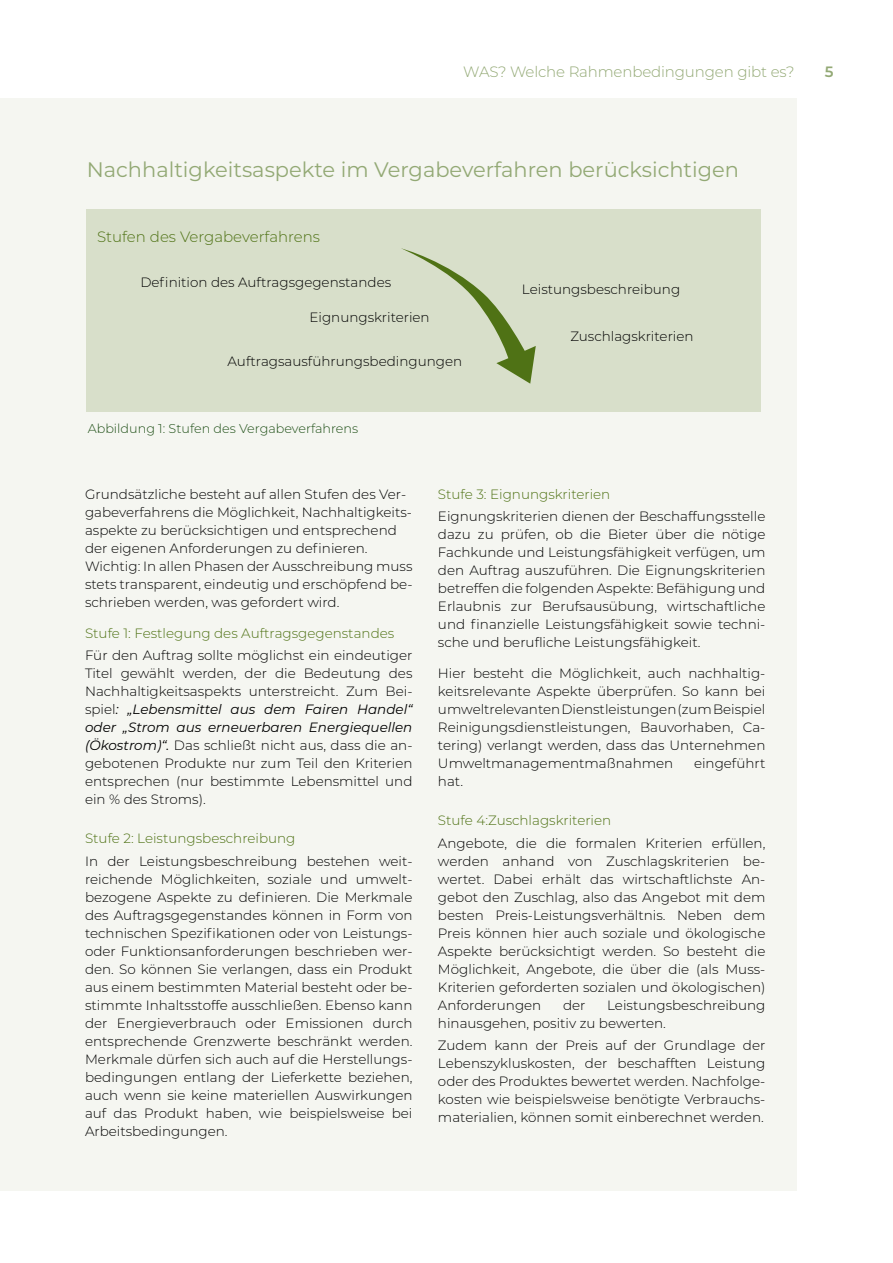
<style>
.page{position:relative;width:893px;height:1263px;background:#fff}
.page>*{position:absolute;margin:0;border:0;box-sizing:border-box;transform-origin:0 0}
.Kapitel_-_Ebene_2{font:21px "Montserrat";color:#93a975}
.t1{font:300 15px "Montserrat";letter-spacing:-.01em;color:#93a975}
.LT_-_Ueber3_-_1-Sp{font:300 15px "Montserrat";color:#4f7215}
.t2{font:600 15px "Montserrat";color:#93a975}
.LT_1-Sp{font:300 13.5px/18px "Montserrat";color:#000;text-align:justify}
.LT_-_Ueber3_-_1-Sp-2{font:300 13.5px/18px "Montserrat";color:#000}
.LT_-_Ueber3_-_1-Sp-3{font:300 13.5px "Montserrat";color:#4f7215}
.BU_-_grün_1sp{font:300 12.75px "Montserrat";color:#205018}
.s1{font-weight:400;font-style:italic}
</style>
<div class="page">
<div style="left:0;top:98px;width:796px;height:1093px;background:#f5f6f1"></div>
<div style="left:86px;top:209px;width:675px;height:202px;background:#d8dfca"></div>
<svg style="left:401px;top:248px;width:135px;height:136px"></svg>
<p class="t1" style="left:463px;top:61px;width:333px">WAS? Welche Rahmenbedingungen gibt es?</p>
<p class="t2" style="left:825px;top:61px;width:10px">5</p>
<h1 class="Kapitel_-_Ebene_2" style="left:87px;top:155px;width:654px">Nachhaltigkeitsaspekte im Vergabeverfahren berücksichtigen</h1>
<p class="LT_-_Ueber3_-_1-Sp" style="left:97px;top:227px;width:225px">Stufen des Vergabeverfahrens</p>
<p class="LT_1-Sp" style="left:140px;top:272px;width:252px">Definition des Auftragsgegenstandes</p>
<p class="LT_1-Sp" style="left:309px;top:308px;width:122px">Eignungskriterien</p>
<p class="LT_1-Sp" style="left:228px;top:352px;width:236px">Auftragsausführungsbedingungen</p>
<p class="BU_-_grün_1sp" style="left:88px;top:420px;width:272px">Abbildung 1: Stufen des Vergabeverfahrens</p>
<p class="LT_1-Sp" style="left:522px;top:280px;width:160px">Leistungsbeschreibung</p>
<p class="LT_1-Sp" style="left:570px;top:327px;width:125px">Zuschlagskriterien</p>
<p class="LT_-_Ueber3_-_1-Sp-2" style="left:85px;top:485px;width:329px">Grundsätzliche besteht auf allen Stufen des Ver&shy;gabeverfahrens die Möglichkeit, Nachhaltigkeits&shy;aspekte zu berücksichtigen und entsprechend der eigenen Anforderungen zu definieren.<br>Wichtig: In allen Phasen der Ausschreibung muss stets transparent, eindeutig und erschöpfend be&shy;schrieben werden, was gefordert wird.</p>
<p class="LT_-_Ueber3_-_1-Sp-3" style="left:85px;top:624px;width:311px">Stufe 1: Festlegung des Auftragsgegenstandes</p>
<p class="LT_1-Sp" style="left:85px;top:646px;width:329px">Für den Auftrag sollte möglichst ein eindeutiger Titel gewählt werden, der die Bedeutung des Nachhaltigkeitsaspekts unterstreicht. Zum Bei&shy;spiel<span class="s1">: „Lebensmittel aus dem Fairen Handel“ oder „Strom aus erneuerbaren Energiequellen (Ökostrom)“.</span> Das schließt nicht aus, dass die an&shy;gebotenen Produkte nur zum Teil den Kriterien entsprechen (nur bestimmte Lebensmittel und ein % des Stroms).</p>
<p class="LT_-_Ueber3_-_1-Sp-3" style="left:85px;top:829px;width:212px">Stufe 2: Leistungsbeschreibung</p>
<p class="LT_1-Sp" style="left:85px;top:851px;width:329px">In der Leistungsbeschreibung bestehen weit&shy;reichende Möglichkeiten, soziale und umwelt&shy;bezogene Aspekte zu definieren. Die Merkmale des Auftragsgegenstandes können in Form von technischen Spezifikationen oder von Leistungs&shy;oder Funktionsanforderungen beschrieben wer&shy;den. So können Sie verlangen, dass ein Produkt aus einem bestimmten Material besteht oder be&shy;stimmte Inhaltsstoffe ausschließen. Ebenso kann der Energieverbrauch oder Emissionen durch entsprechende Grenzwerte beschränkt werden.<br>Merkmale dürfen sich auch auf die Herstellungs&shy;bedingungen entlang der Lieferkette beziehen, auch wenn sie keine materiellen Auswirkungen auf das Produkt haben, wie beispielsweise bei Arbeitsbedingungen.</p>
<p class="LT_-_Ueber3_-_1-Sp-3" style="left:438px;top:485px;width:174px">Stufe 3: Eignungskriterien</p>
<p class="LT_1-Sp" style="left:438px;top:507px;width:329px">Eignungskriterien dienen der Beschaffungsstelle dazu zu prüfen, ob die Bieter über die nötige Fachkunde und Leistungsfähigkeit verfügen, um den Auftrag auszuführen. Die Eignungskriterien betreffen die folgenden Aspekte: Befähigung und Erlaubnis zur Berufsausübung, wirtschaftliche und finanzielle Leistungsfähigkeit sowie techni&shy;sche und berufliche Leistungsfähigkeit.</p>
<p class="LT_1-Sp" style="left:438px;top:664px;width:329px">Hier besteht die Möglichkeit, auch nachhaltig&shy;keitsrelevante Aspekte überprüfen. So kann bei umweltrelevanten Dienstleistungen (zum Beispiel Reinigungsdienstleistungen, Bauvorhaben, Ca&shy;tering) verlangt werden, dass das Unternehmen Umweltmanagementmaßnahmen</p>
<p class="LT_1-Sp" style="left:694px;top:754px;width:73px">eingeführt</p>
<p class="LT_1-Sp" style="left:438px;top:772px;width:27px">hat.</p>
<p class="LT_-_Ueber3_-_1-Sp-3" style="left:438px;top:811px;width:175px">Stufe 4:Zuschlagskriterien</p>
<p class="LT_1-Sp" style="left:438px;top:833px;width:329px">Angebote, die die formalen Kriterien erfüllen, werden anhand von Zuschlagskriterien be&shy;wertet. Dabei erhält das wirtschaftlichste An&shy;gebot den Zuschlag, also das Angebot mit dem besten Preis-Leistungsverhältnis. Neben dem Preis können hier auch soziale und ökologische Aspekte berücksichtigt werden. So besteht die Möglichkeit, Angebote, die über die (als Muss-Kriterien geforderten sozialen und ökologischen)<br>Anforderungen</p>
<p class="LT_1-Sp" style="left:438px;top:995px;width:329px;text-indent:169px">Leistungsbeschreibung hinausgehen, positiv zu bewerten.</p>
<p class="LT_1-Sp" style="left:438px;top:1036px;width:329px">Zudem kann der Preis auf der Grundlage der Lebenszykluskosten, der beschafften Leistung oder des Produktes bewertet werden. Nachfolge&shy;kosten wie beispielsweise benötigte Verbrauchs&shy;materialien, können somit einberechnet werden.</p>
<p class="LT_1-Sp" style="left:563px;top:995px;width:24px">der</p>
</div>
